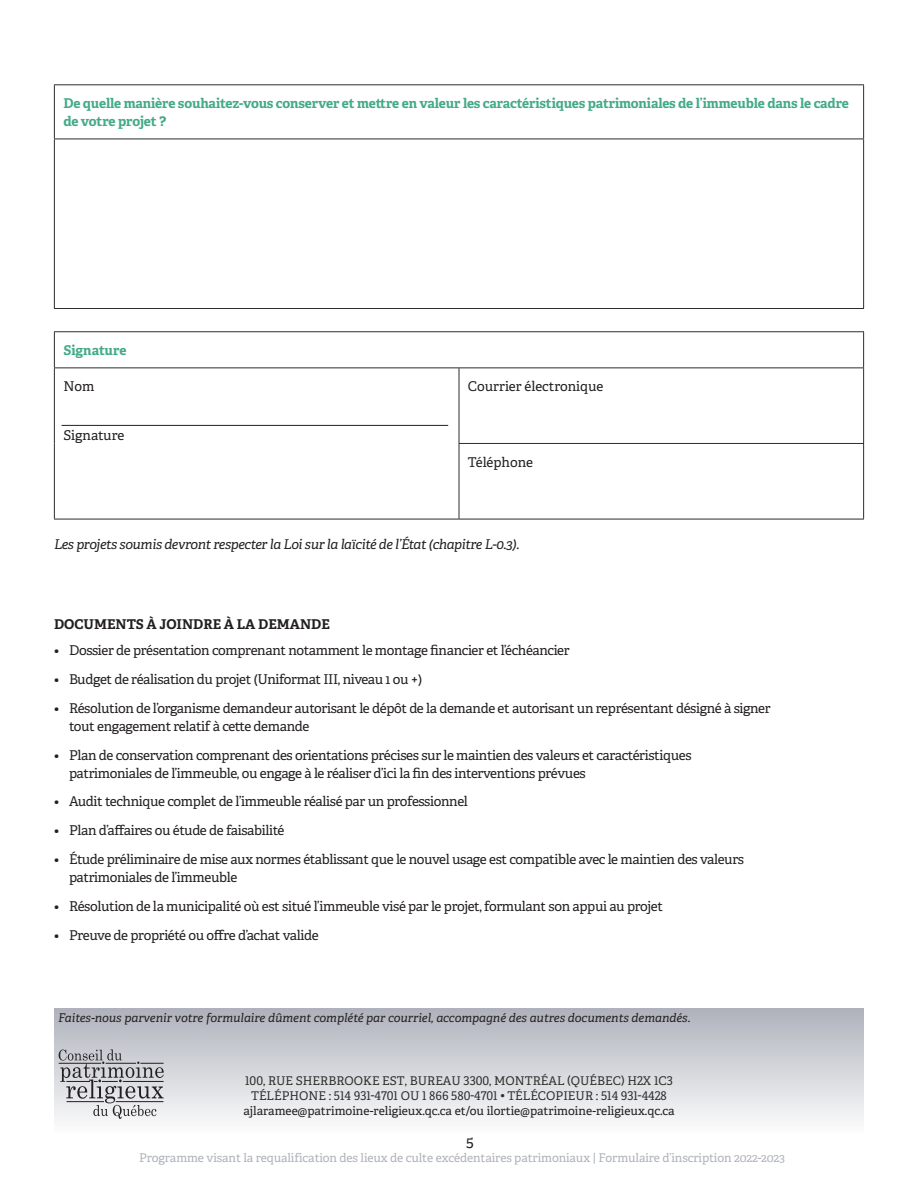
<style>
.page{position:relative;width:918px;height:1188px;background:#fff}
.page>*{position:absolute;margin:0;border:0;box-sizing:border-box;transform-origin:0 0}
.t1{font:15px "Adelle PE";color:#231f20}
.t2{font:13.5px/18px "Adelle PE";letter-spacing:-.025em;color:#231f20}
.t3{font:700 13.5px/18px "Adelle PE";letter-spacing:-.01em;color:#44ab87}
.t4{font:italic 13.5px "Adelle PE";letter-spacing:-.025em;color:#231f20}
.t5{font:700 13.5px "Adelle PE";color:#231f20}
.t6{font:13.5px "Adelle PE";color:#231f20}
.t7{font:13.5px "Adelle PE";letter-spacing:-.005em;color:#231f20}
.t8{font:12px "Adelle PE";color:#2d2d2c}
.t9{font:12px "Adelle PE";letter-spacing:-.01em;color:#afb2bc}
.t10{font:italic 12px "Adelle PE";color:#231f20}
.t11{font:12px "Adelle PE";color:#231f20}
.s1{font-family:"Adelle"}
</style>
<div class="page">
<div style="left:54px;top:1008px;width:810px;height:126px;background:linear-gradient(to bottom,#aeb1bb,#fdfdfd)"></div>
<hr style="left:54px;top:84px;width:810px;height:1px;background:#2d2d2c">
<hr style="left:54px;top:85px;width:1px;height:54px;background:#2d2d2c">
<hr style="left:863px;top:85px;width:1px;height:54px;background:#2d2d2c">
<hr style="left:54px;top:139px;width:810px;height:1px;background:#2d2d2c">
<hr style="left:54px;top:139px;width:1px;height:169px;background:#2d2d2c">
<hr style="left:863px;top:139px;width:1px;height:169px;background:#2d2d2c">
<hr style="left:54px;top:308px;width:810px;height:1px;background:#2d2d2c">
<hr style="left:54px;top:331px;width:405px;height:1px;background:#2d2d2c">
<hr style="left:54px;top:332px;width:1px;height:35px;background:#2d2d2c">
<hr style="left:459px;top:331px;width:405px;height:1px;background:#2d2d2c">
<hr style="left:863px;top:332px;width:1px;height:35px;background:#2d2d2c">
<hr style="left:54px;top:367px;width:405px;height:1px;background:#2d2d2c">
<hr style="left:54px;top:368px;width:1px;height:75px;background:#2d2d2c">
<hr style="left:459px;top:367px;width:405px;height:1px;background:#2d2d2c">
<hr style="left:459px;top:368px;width:1px;height:75px;background:#2d2d2c">
<hr style="left:863px;top:368px;width:1px;height:75px;background:#2d2d2c">
<hr style="left:54px;top:443px;width:1px;height:76px;background:#2d2d2c">
<hr style="left:459px;top:443px;width:405px;height:1px;background:#2d2d2c">
<hr style="left:459px;top:444px;width:1px;height:75px;background:#2d2d2c">
<hr style="left:863px;top:444px;width:1px;height:75px;background:#2d2d2c">
<hr style="left:54px;top:519px;width:405px;height:1px;background:#2d2d2c">
<hr style="left:459px;top:519px;width:405px;height:1px;background:#2d2d2c">
<hr style="left:62px;top:425px;width:386px;height:1px;background:#231f20">
<svg style="left:59px;top:1049px;width:105px;height:70px;background:#b9b9bd"></svg>
<p class="t3" style="left:63px;top:94px;width:787px">De quelle manière souhaitez-vous conserver et mettre en valeur les caractéristiques patrimoniales de l’immeuble dans le cadre de votre projet ?</p>
<p class="t3" style="left:63px;top:341px;width:65px">Signature</p>
<p class="t2" style="left:63px;top:377px;width:33px">Nom</p>
<p class="t7" style="left:63px;top:425px;width:63px">Signature</p>
<p class="t6" style="left:468px;top:376px;width:137px">Courrier électronique</p>
<p class="t7" style="left:468px;top:452px;width:67px">Téléphone</p>
<p class="t4" style="left:54px;top:534px;width:467px">Les projets soumis devront respecter la Loi sur la laïcité de l’État (chapitre L-0.3).</p>
<p class="t5" style="left:54px;top:614px;width:277px">DOCUMENTS À JOINDRE À LA DEMANDE</p>
<p class="t2" style="left:54px;top:641px;width:517px">• Dossier de présentation comprenant notamment le montage financier et l’échéancier</p>
<p class="t2" style="left:54px;top:670px;width:370px">• Budget de réalisation du projet (Uniformat III, niveau 1 ou +)</p>
<p class="t2" style="left:69px;top:698px;width:703px;text-indent:-15px">• Résolution de l’organisme demandeur autorisant le dépôt de la demande et autorisant un représentant désigné à signer tout engagement relatif à cette demande</p>
<p class="t2" style="left:69px;top:745px;width:624px;text-indent:-15px">• Plan de conservation comprenant des orientations précises sur le maintien des valeurs et caractéristiques patrimoniales de l’immeuble, ou engage à le réaliser d’ici la fin des interventions prévues</p>
<p class="t2" style="left:54px;top:792px;width:415px">• Audit technique complet de l’immeuble réalisé par un professionnel</p>
<p class="t2" style="left:54px;top:821px;width:232px">• Plan d’affaires ou étude de faisabilité</p>
<p class="t2" style="left:69px;top:850px;width:677px;text-indent:-15px">• Étude préliminaire de mise aux normes établissant que le nouvel usage est compatible avec le maintien des valeurs patrimoniales de l’immeuble</p>
<p class="t2" style="left:54px;top:896px;width:611px">• Résolution de la municipalité où est situé l’immeuble visé par le projet, formulant son appui au projet</p>
<p class="t2" style="left:54px;top:925px;width:266px">• Preuve de propriété ou offre d’achat valide</p>
<p class="t10" style="left:58px;top:1009px;width:634px">Faites-nous parvenir votre formulaire dûment complété par courriel, accompagné des autres documents demandés.</p>
<p class="t8" style="left:245px;top:1072px;width:429px">100, RUE SHERBROOKE EST, BUREAU 3300, MONTRÉAL (QUÉBEC) H2X 1C3</p>
<p class="t8" style="left:251px;top:1087px;width:417px">TÉLÉPHONE : 514 931-4701 OU 1 866 580-4701 • TÉLÉCOPIEUR : 514 931-4428</p>
<p class="t11" style="left:243px;top:1102px;width:433px">ajlaramee@patrimoine-religieux.qc.ca et/ou ilortie@patrimoine-religieux.qc.ca</p>
<p class="t1" style="left:466px;top:1131px;width:9px">5</p>
<p class="t9" style="left:139px;top:1149px;width:648px">Programme visant la requalification des lieux de culte excédentaires patrimoniaux | Formulaire d’inscription <span class="s1">2022-2023</span></p>
</div>
